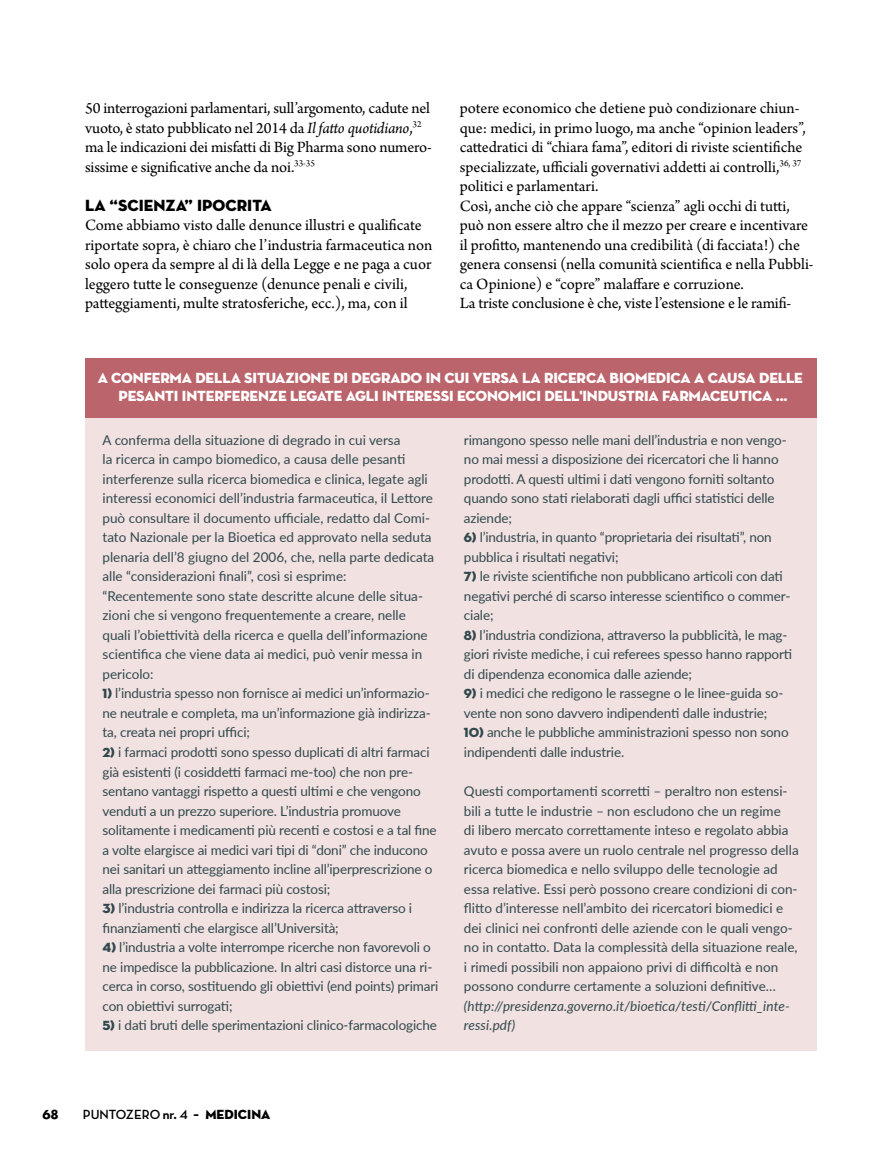
<style>
.page{position:relative;width:893px;height:1170px;background:#fff}
.page>*{position:absolute;margin:0;border:0;box-sizing:border-box;transform-origin:0 0}
.t1{font:16.5px/19.5px "Arno Pro";letter-spacing:-.005em;color:#000}
.t2{font:16.5px "Neutra Disp Titling";color:#000}
.t3{font:15px/18px "Neutra Disp Titling";letter-spacing:-.01em;color:#fff;text-align:center}
.t4{font:13.5px/19.5px "Lato";letter-spacing:-.01em;color:#31484e}
.t5{font:italic 13.5px/19.5px "Lato";letter-spacing:.01em;color:#31484e}
.t6{font:700 13.5px "Neutra Disp";color:#000}
.t7{font:700 12px "Futura";color:#000}
.s1{font-style:italic}
.s2{font-family:"Neutra Disp Titling"}
.s3{font-size:16.5px}
.s4{font-family:"Neutra Disp Titling";font-weight:400}
</style>
<div class="page">
<div style="left:86px;top:369px;width:731px;height:681px;background:#f1e1e0"></div>
<div style="left:86px;top:371px;width:731px;height:46px;background:#bb646b"></div>
<div style="left:86px;top:358px;width:731px;height:58px;background:#bb646b"></div>
<p class="t1" style="left:85px;top:99px;width:348px">50 interrogazioni parlamentari, sull’argomento, cadute nel vuoto, è stato pubblicato nel 2014 da <span class="s1">Il fatto quotidiano</span>,<sup>32 </sup>ma le indicazioni dei misfatti di Big Pharma sono numero&shy;sissime e significative anche da noi.<sup>33-35</sup></p>
<p class="t2" style="left:85px;top:195px;width:188px">LA “SCIENZA” IPOCRITA</p>
<p class="t1" style="left:85px;top:216px;width:349px">Come abbiamo visto dalle denunce illustri e qualificate riportate sopra, è chiaro che l’industria farmaceutica non solo opera da sempre al di là della Legge e ne paga a cuor leggero tutte le conseguenze (denunce penali e civili, patteggiamenti, multe stratosferiche, ecc.), ma, con il</p>
<p class="t1" style="left:460px;top:99px;width:355px">potere economico che detiene può condizionare chiun&shy;que: medici, in primo luogo, ma anche “opinion leaders”, cattedratici di “chiara fama”, editori di riviste scientifiche specializzate, ufficiali governativi addetti ai controlli,<sup>36,</sup> <sup>37 </sup>politici e parlamentari.<br>Così, anche ciò che appare “scienza” agli occhi di tutti, può non essere altro che il mezzo per creare e incentivare il profitto, mantenendo una credibilità (di facciata!) che genera consensi (nella comunità scientifica e nella Pubbli&shy;ca Opinione) e “copre” malaffare e corruzione.<br>La triste conclusione è che, viste l’estensione e le ramifi-</p>
<p class="t3" style="left:98px;top:368px;width:707px">A CONFERMA DELLA SITUAZIONE DI DEGRADO IN CUI VERSA LA RICERCA BIOMEDICA A CAUSA DELLE<br>PESANTI INTERFERENZE LEGATE AGLI INTERESSI ECONOMICI DELL'INDUSTRIA FARMACEUTICA ...</p>
<p class="t4" style="left:103px;top:430px;width:333px">A conferma della situazione di degrado in cui versa<br>la ricerca in campo biomedico, a causa delle pesanti interferenze sulla ricerca biomedica e clinica, legate agli interessi economici dell’industria farmaceutica, il Lettore può consultare il documento ufficiale, redatto dal Comi&shy;tato Nazionale per la Bioetica ed approvato nella seduta plenaria dell’8 giugno del 2006, che, nella parte dedicata alle “considerazioni finali”, così si esprime: “Recentemente sono state descritte alcune delle situa&shy;zioni che si vengono frequentemente a creare, nelle quali l’obiettività della ricerca e quella dell’informazione scientifica che viene data ai medici, può venir messa in pericolo:</p>
<p class="t4" style="left:103px;top:683px;width:330px;text-align:justify"><span class="s2">1)</span> l’industria spesso non fornisce ai medici un’informazio&shy;ne neutrale e completa, ma un’informazione già indirizza&shy;ta, creata nei propri uffici;</p>
<p class="t4" style="left:103px;top:742px;width:336px"><span class="s2">2)</span> i farmaci prodotti sono spesso duplicati di altri farmaci già esistenti (i cosiddetti farmaci me-too) che non pre&shy;sentano vantaggi rispetto a questi ultimi e che vengono venduti a un prezzo superiore. L’industria promuove solitamente i medicamenti più recenti e costosi e a tal fine a volte elargisce ai medici vari tipi di “doni” che inducono nei sanitari un atteggiamento incline all’iperprescrizione o alla prescrizione dei farmaci più costosi;</p>
<p class="t4" style="left:103px;top:898px;width:311px"><span class="s2">3)</span> l’industria controlla e indirizza la ricerca attraverso i finanziamenti che elargisce all’Università;</p>
<p class="t4" style="left:103px;top:937px;width:337px"><span class="s2">4)</span> l’industria a volte interrompe ricerche non favorevoli o ne impedisce la pubblicazione. In altri casi distorce una ri&shy;cerca in corso, sostituendo gli obiettivi (end points) primari con obiettivi surrogati;</p>
<p class="t4" style="left:103px;top:1015px;width:336px"><span class="s2">5)</span> i dati bruti delle sperimentazioni clinico-farmacologiche</p>
<p class="t4" style="left:464px;top:430px;width:324px">rimangono spesso nelle mani dell’industria e non vengo&shy;no mai messi a disposizione dei ricercatori che li hanno prodotti. A questi ultimi i dati vengono forniti soltanto quando sono stati rielaborati dagli uffici statistici delle aziende;</p>
<p class="t4" style="left:464px;top:527px;width:309px"><span class="s2">6)</span> l’industria, in quanto “proprietaria dei risultati”, non pubblica i risultati negativi;</p>
<p class="t4" style="left:464px;top:566px;width:328px"><span class="s2">7)</span> le riviste scientifiche non pubblicano articoli con dati negativi perché di scarso interesse scientifico o commer&shy;ciale;</p>
<p class="t4" style="left:464px;top:625px;width:330px"><span class="s2">8)</span> l’industria condiziona, attraverso la pubblicità, le mag&shy;giori riviste mediche, i cui referees spesso hanno rapporti di dipendenza economica dalle aziende;</p>
<p class="t4" style="left:464px;top:683px;width:321px"><span class="s2">9)</span> i medici che redigono le rassegne o le linee-guida so&shy;vente non sono davvero indipendenti dalle industrie;</p>
<p class="t4" style="left:464px;top:722px;width:326px"><span class="s2">10)</span> anche le pubbliche amministrazioni spesso non sono indipendenti dalle industrie.</p>
<p class="t4" style="left:464px;top:781px;width:336px">Questi comportamenti scorretti – peraltro non estensi&shy;bili a tutte le industrie – non escludono che un regime<br>di libero mercato correttamente inteso e regolato abbia avuto e possa avere un ruolo centrale nel progresso della ricerca biomedica e nello sviluppo delle tecnologie ad essa relative. Essi però possono creare condizioni di con&shy;flitto d’interesse nell’ambito dei ricercatori biomedici e dei clinici nei confronti delle aziende con le quali vengo&shy;no in contatto. Data la complessità della situazione reale, i rimedi possibili non appaiono privi di difficoltà e non possono condurre certamente a soluzioni definitive…</p>
<p class="t5" style="left:464px;top:995px;width:327px">(http://presidenza.governo.it/bioetica/testi/Conflitti_inte&shy;ressi.pdf)</p>
<p class="t7" style="left:42px;top:1106px;width:18px">68</p>
<p class="t6" style="left:83px;top:1107px;width:189px">PUNTOZERO <span class="s3">nr.</span> 4 <span class="s4">– MEDICINA</span></p>
</div>
